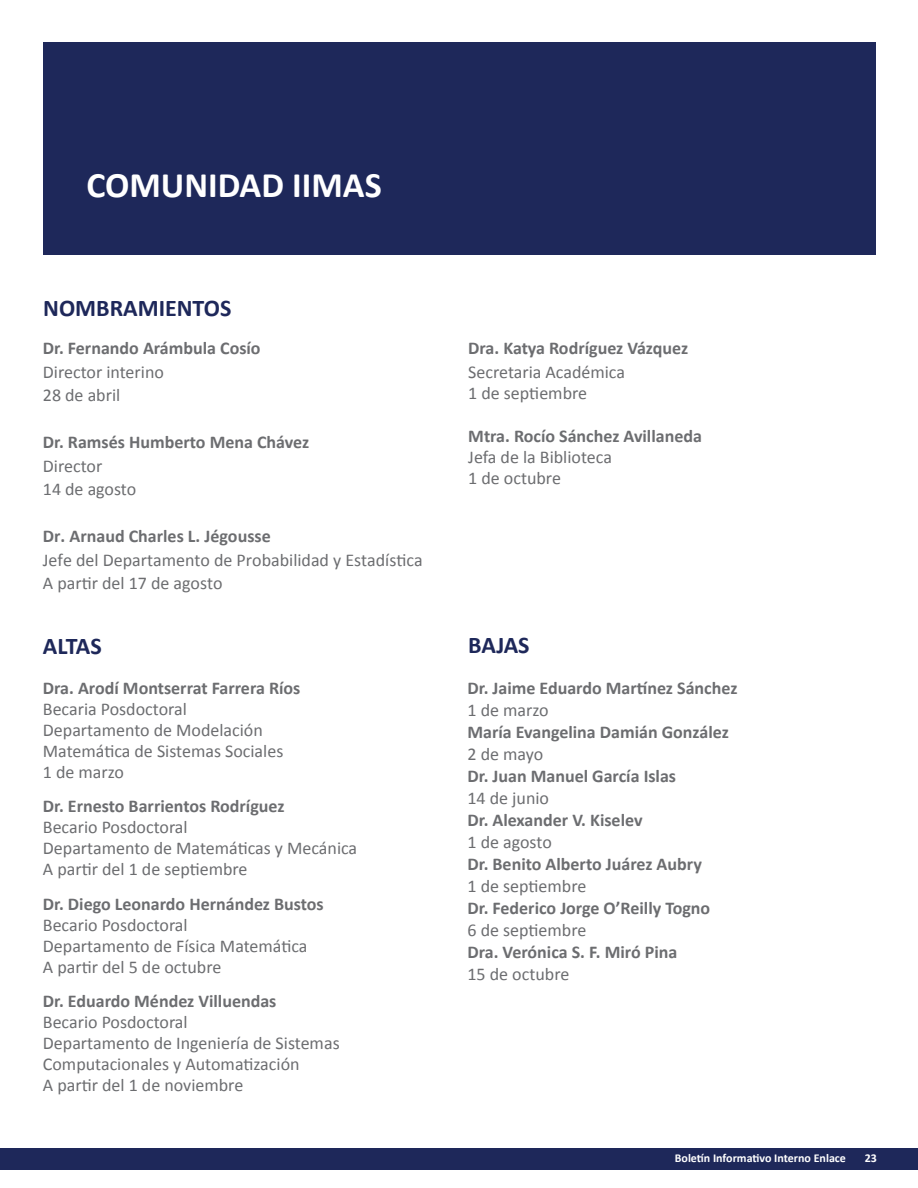
<style>
.page{position:relative;width:918px;height:1188px;background:#fff}
.page>*{position:absolute;margin:0;border:0;box-sizing:border-box;transform-origin:0 0}
.Titulo{font:700 36px "Calibri";color:#fff}
.Subtítulo{font:700 24px "Calibri";color:#1e285a}
.Texto_s_Sangría{font:18px/21px "Calibri";color:#6c6d70}
.Texto_s_Sangría-2{font:700 18px "Calibri";color:#6c6d70}
.t1{font:700 12px "Calibri";color:#fff}
</style>
<div class="page">
<div style="left:0;top:1148px;width:918px;height:21px;background:#1e285a"></div>
<div style="left:43px;top:43px;width:833px;height:212px;background:#1e285a"></div>
<p class="Titulo" style="left:86px;top:162px;width:297px">COMUNIDAD IIMAS</p>
<p class="Subtítulo" style="left:43px;top:292px;width:190px">NOMBRAMIENTOS</p>
<p class="Texto_s_Sangría-2" style="left:43px;top:337px;width:219px">Dr. Fernando Arámbula Cosío</p>
<p class="Texto_s_Sangría" style="left:43px;top:361px;width:123px">Director interino</p>
<p class="Texto_s_Sangría" style="left:43px;top:385px;width:79px">28 de abril</p>
<p class="Texto_s_Sangría-2" style="left:43px;top:431px;width:268px">Dr. Ramsés Humberto Mena Chávez</p>
<p class="Texto_s_Sangría" style="left:43px;top:455px;width:61px">Director</p>
<p class="Texto_s_Sangría" style="left:43px;top:479px;width:95px">14 de agosto</p>
<p class="Texto_s_Sangría-2" style="left:43px;top:525px;width:229px">Dr. Arnaud Charles L. Jégousse</p>
<p class="Texto_s_Sangría" style="left:43px;top:549px;width:381px">Jefe del Departamento de Probabilidad y Estadística</p>
<p class="Texto_s_Sangría" style="left:43px;top:573px;width:181px">A partir del 17 de agosto</p>
<p class="Subtítulo" style="left:43px;top:630px;width:60px">ALTAS</p>
<p class="Texto_s_Sangría-2" style="left:43px;top:676px;width:259px">Dra. Arodí Montserrat Farrera Ríos</p>
<p class="Texto_s_Sangría" style="left:43px;top:698px;width:145px">Becaria Posdoctoral</p>
<p class="Texto_s_Sangría" style="left:43px;top:719px;width:222px">Departamento de Modelación</p>
<p class="Texto_s_Sangría" style="left:43px;top:740px;width:242px">Matemática de Sistemas Sociales</p>
<p class="Texto_s_Sangría" style="left:43px;top:761px;width:83px">1 de marzo</p>
<p class="Texto_s_Sangría-2" style="left:43px;top:795px;width:243px">Dr. Ernesto Barrientos Rodríguez</p>
<p class="Texto_s_Sangría" style="left:43px;top:817px;width:146px">Becario Posdoctoral</p>
<p class="Texto_s_Sangría" style="left:43px;top:838px;width:316px">Departamento de Matemáticas y Mecánica</p>
<p class="Texto_s_Sangría" style="left:43px;top:859px;width:206px">A partir del 1 de septiembre</p>
<p class="Texto_s_Sangría-2" style="left:43px;top:892px;width:282px">Dr. Diego Leonardo Hernández Bustos</p>
<p class="Texto_s_Sangría" style="left:43px;top:914px;width:146px">Becario Posdoctoral</p>
<p class="Texto_s_Sangría" style="left:43px;top:935px;width:266px">Departamento de Física Matemática</p>
<p class="Texto_s_Sangría" style="left:43px;top:956px;width:180px">A partir del 5 de octubre</p>
<p class="Texto_s_Sangría-2" style="left:43px;top:990px;width:235px">Dr. Eduardo Méndez Villuendas</p>
<p class="Texto_s_Sangría" style="left:43px;top:1012px;width:146px">Becario Posdoctoral</p>
<p class="Texto_s_Sangría" style="left:43px;top:1033px;width:298px">Departamento de Ingeniería de Sistemas</p>
<p class="Texto_s_Sangría" style="left:43px;top:1054px;width:258px">Computacionales y Automatización</p>
<p class="Texto_s_Sangría" style="left:43px;top:1075px;width:202px">A partir del 1 de noviembre</p>
<p class="Texto_s_Sangría-2" style="left:468px;top:337px;width:221px">Dra. Katya Rodríguez Vázquez</p>
<p class="Texto_s_Sangría" style="left:468px;top:361px;width:158px">Secretaria Académica<br>1 de septiembre</p>
<p class="Texto_s_Sangría-2" style="left:468px;top:424px;width:235px">Mtra. Rocío Sánchez Avillaneda</p>
<p class="Texto_s_Sangría" style="left:468px;top:446px;width:145px">Jefa de la Biblioteca</p>
<p class="Texto_s_Sangría" style="left:468px;top:467px;width:94px">1 de octubre</p>
<p class="Subtítulo" style="left:468px;top:630px;width:63px">BAJAS</p>
<p class="Texto_s_Sangría-2" style="left:468px;top:676px;width:271px">Dr. Jaime Eduardo Martínez Sánchez</p>
<p class="Texto_s_Sangría" style="left:468px;top:699px;width:83px">1 de marzo</p>
<p class="Texto_s_Sangría-2" style="left:468px;top:720px;width:263px">María Evangelina Damián González</p>
<p class="Texto_s_Sangría" style="left:468px;top:743px;width:77px">2 de mayo</p>
<p class="Texto_s_Sangría-2" style="left:468px;top:764px;width:210px">Dr. Juan Manuel García Islas</p>
<p class="Texto_s_Sangría" style="left:468px;top:787px;width:83px">14 de junio</p>
<p class="Texto_s_Sangría-2" style="left:468px;top:808px;width:177px">Dr. Alexander V. Kiselev</p>
<p class="Texto_s_Sangría" style="left:468px;top:831px;width:86px">1 de agosto</p>
<p class="Texto_s_Sangría-2" style="left:468px;top:852px;width:236px">Dr. Benito Alberto Juárez Aubry</p>
<p class="Texto_s_Sangría" style="left:468px;top:875px;width:120px">1 de septiembre</p>
<p class="Texto_s_Sangría-2" style="left:468px;top:896px;width:244px">Dr. Federico Jorge O’Reilly Togno</p>
<p class="Texto_s_Sangría" style="left:468px;top:919px;width:120px">6 de septiembre</p>
<p class="Texto_s_Sangría-2" style="left:468px;top:940px;width:211px">Dra. Verónica S. F. Miró Pina</p>
<p class="Texto_s_Sangría" style="left:468px;top:963px;width:103px">15 de octubre</p>
<p class="t1" style="left:675px;top:1151px;width:173px">Boletín Informativo Interno Enlace</p>
<p class="t1" style="left:865px;top:1151px;width:14px">23</p>
</div>
